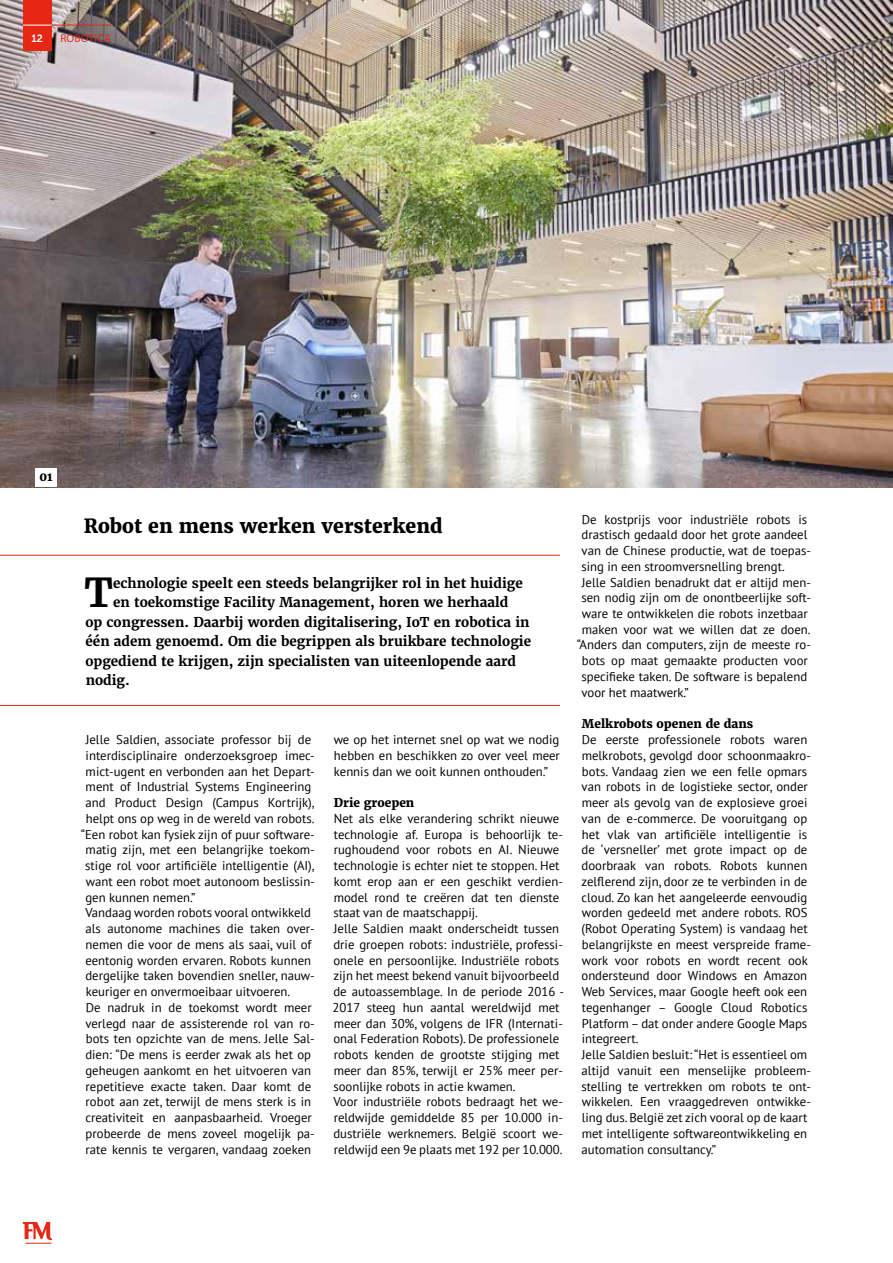
<style>
.page{position:relative;width:893px;height:1263px;background:#fff}
.page>*{position:absolute;margin:0;border:0;box-sizing:border-box;transform-origin:0 0}
.t1{font:700 39.75px "Merriweather";color:#000}
.t2{font:800 19.5px "Merriweather";color:#000}
.t3{font:700 13.5px "Merriweather";color:#000}
.t4{font:12.75px/15.8px "PT Sans";color:#000}
.t5{font:800 12px "Merriweather";color:#000}
.t6{font:11.25px "Myriad Pro";letter-spacing:.02em;color:#e52713}
.t7{font:10.5px "Museo Sans 700";color:#fff}
</style>
<div class="page">
<hr style="left:0;top:555px;width:560px;height:1px;background:#e52713">
<hr style="left:0;top:705px;width:560px;height:1px;background:#e52713">
<svg style="left:23px;top:1222px;width:29px;height:22px"></svg>
<img style="left:0;top:0;width:893px;height:487px">
<div style="left:35px;top:469px;width:21px;height:18px;background:#fff"></div>
<div style="left:23px;top:0;width:29px;height:51px;background:#e52713"></div>
<svg style="left:23px;top:25px;width:29px;height:1px"></svg>
<hr style="left:52px;top:25px;width:59px;height:1px;background:#e52713">
<p class="t7" style="left:32px;top:33px;width:13px">12</p>
<p class="t6" style="left:60px;top:32px;width:52px">ROBOTICA</p>
<p class="t5" style="left:39px;top:468px;width:15px">01</p>
<h2 class="t2" style="left:84px;top:513px;width:360px">Robot en mens werken versterkend</h2>
<h1 class="t1" style="left:84px;top:567px;width:30px">T</h1>
<p class="t3" style="left:113px;top:574px;width:411px">echnologie speelt een steeds belangrijker rol in het huidige</p>
<p class="t3" style="left:113px;top:594px;width:397px">en toekomstige Facility Management, horen we herhaald</p>
<p class="t3" style="left:85px;top:613px;width:446px">op congressen. Daarbij worden digitalisering, IoT en robotica in</p>
<p class="t3" style="left:86px;top:633px;width:447px">één adem genoemd. Om die begrippen als bruikbare technologie</p>
<p class="t3" style="left:85px;top:652px;width:432px">opgediend te krijgen, zijn specialisten van uiteenlopende aard</p>
<p class="t3" style="left:86px;top:672px;width:46px">nodig.</p>
<p class="t4" style="left:86px;top:731px;width:227px">Jelle Saldien, associate professor bij de</p>
<p class="t4" style="left:86px;top:747px;width:231px">interdisciplinaire onderzoeksgroep imec-</p>
<p class="t4" style="left:86px;top:763px;width:231px">mict-ugent en verbonden aan het Depart-</p>
<p class="t4" style="left:86px;top:779px;width:227px">ment of Industrial Systems Engineering</p>
<p class="t4" style="left:86px;top:794px;width:230px">and Product Design (Campus Kortrijk),</p>
<p class="t4" style="left:86px;top:810px;width:230px">helpt ons op weg in de wereld van robots.</p>
<p class="t4" style="left:81px;top:826px;width:236px">“Een robot kan fysiek zijn of puur software-</p>
<p class="t4" style="left:86px;top:842px;width:231px">matig zijn, met een belangrijke toekom-</p>
<p class="t4" style="left:85px;top:857px;width:231px">stige rol voor artificiële intelligentie (AI),</p>
<p class="t4" style="left:86px;top:873px;width:231px">want een robot moet autonoom beslissin-</p>
<p class="t4" style="left:85px;top:889px;width:112px">gen kunnen nemen.”</p>
<p class="t4" style="left:85px;top:905px;width:227px">Vandaag worden robots vooral ontwikkeld</p>
<p class="t4" style="left:86px;top:920px;width:231px">als autonome machines die taken over-</p>
<p class="t4" style="left:86px;top:936px;width:227px">nemen die voor de mens als saai, vuil of</p>
<p class="t4" style="left:85px;top:952px;width:227px">eentonig worden ervaren. Robots kunnen</p>
<p class="t4" style="left:85px;top:968px;width:231px">dergelijke taken bovendien sneller, nauw-</p>
<p class="t4" style="left:86px;top:983px;width:206px">keuriger en onvermoeibaar uitvoeren.</p>
<p class="t4" style="left:86px;top:999px;width:228px">De nadruk in de toekomst wordt meer</p>
<p class="t4" style="left:85px;top:1015px;width:231px">verlegd naar de assisterende rol van ro-</p>
<p class="t4" style="left:86px;top:1031px;width:231px">bots ten opzichte van de mens. Jelle Sal-</p>
<p class="t4" style="left:85px;top:1046px;width:227px">dien: “De mens is eerder zwak als het op</p>
<p class="t4" style="left:85px;top:1062px;width:227px">geheugen aankomt en het uitvoeren van</p>
<p class="t4" style="left:86px;top:1078px;width:227px">repetitieve exacte taken. Daar komt de</p>
<p class="t4" style="left:86px;top:1094px;width:227px">robot aan zet, terwijl de mens sterk is in</p>
<p class="t4" style="left:85px;top:1109px;width:228px">creativiteit en aanpasbaarheid. Vroeger</p>
<p class="t4" style="left:86px;top:1125px;width:231px">probeerde de mens zoveel mogelijk pa-</p>
<p class="t4" style="left:86px;top:1141px;width:227px">rate kennis te vergaren, vandaag zoeken</p>
<p class="t4" style="left:334px;top:731px;width:228px;text-align:justify">we op het internet snel op wat we nodig hebben en beschikken zo over veel meer kennis dan we ooit kunnen onthouden.”</p>
<p class="t5" style="left:334px;top:795px;width:82px">Drie groepen</p>
<p class="t4" style="left:333px;top:810px;width:233px">Net als elke verandering schrikt nieuwe technologie af. Europa is behoorlijk te&shy;rughoudend voor robots en AI. Nieuwe technologie is echter niet te stoppen. Het komt erop aan er een geschikt verdien&shy;model rond te creëren dat ten dienste staat van de maatschappij.<br>Jelle Saldien maakt onderscheidt tussen drie groepen robots: industriële, professi&shy;onele en persoonlijke. Industriële robots zijn het meest bekend vanuit bijvoorbeeld de autoassemblage. In de periode 2016 - 2017 steeg hun aantal wereldwijd met meer dan 30%, volgens de IFR (Internati&shy;onal Federation Robots). De professionele robots kenden de grootste stijging met meer dan 85%, terwijl er 25% meer per&shy;soonlijke robots in actie kwamen.<br>Voor industriële robots bedraagt het we&shy;reldwijde gemiddelde 85 per 10.000 in&shy;dustriële werknemers. België scoort we&shy;reldwijd een 9e plaats met 192 per 10.000.</p>
<p class="t4" style="left:582px;top:511px;width:227px">De kostprijs voor industriële robots is</p>
<p class="t4" style="left:581px;top:527px;width:227px">drastisch gedaald door het grote aandeel</p>
<p class="t4" style="left:582px;top:542px;width:231px">van de Chinese productie, wat de toepas-</p>
<p class="t4" style="left:581px;top:558px;width:205px">sing in een stroomversnelling brengt.</p>
<p class="t4" style="left:582px;top:574px;width:231px">Jelle Saldien benadrukt dat er altijd men-</p>
<p class="t4" style="left:581px;top:590px;width:231px">sen nodig zijn om de onontbeerlijke soft-</p>
<p class="t4" style="left:582px;top:605px;width:228px">ware te ontwikkelen die robots inzetbaar</p>
<p class="t4" style="left:582px;top:621px;width:230px">maken voor wat we willen dat ze doen.</p>
<p class="t4" style="left:577px;top:637px;width:236px">“Anders dan computers, zijn de meeste ro-</p>
<p class="t4" style="left:582px;top:653px;width:227px">bots op maat gemaakte producten voor</p>
<p class="t4" style="left:581px;top:668px;width:227px">specifieke taken. De software is bepalend</p>
<p class="t4" style="left:582px;top:684px;width:109px">voor het maatwerk.”</p>
<p class="t5" style="left:582px;top:716px;width:173px">Melkrobots openen de dans</p>
<p class="t4" style="left:581px;top:731px;width:231px">De eerste professionele robots waren melkrobots, gevolgd door schoonmaakro&shy;bots. Vandaag zien we een felle opmars van robots in de logistieke sector, onder meer als gevolg van de explosieve groei van de e-commerce. De vooruitgang op het vlak van artificiële intelligentie is de ‘versneller’ met grote impact op de doorbraak van robots. Robots kunnen zelflerend zijn, door ze te verbinden in de cloud. Zo kan het aangeleerde eenvoudig worden gedeeld met andere robots. ROS (Robot Operating System) is vandaag het belangrijkste en meest verspreide frame&shy;work voor robots en wordt recent ook ondersteund door Windows en Amazon Web Services, maar Google heeft ook een tegenhanger – Google Cloud Robotics Platform – dat onder andere Google Maps integreert.<br>Jelle Saldien besluit: “Het is essentieel om altijd vanuit een menselijke probleem&shy;stelling te vertrekken om robots te ont&shy;wikkelen. Een vraaggedreven ontwikke&shy;ling dus. België zet zich vooral op de kaart met intelligente softwareontwikkeling en automation consultancy.”</p>
</div>
